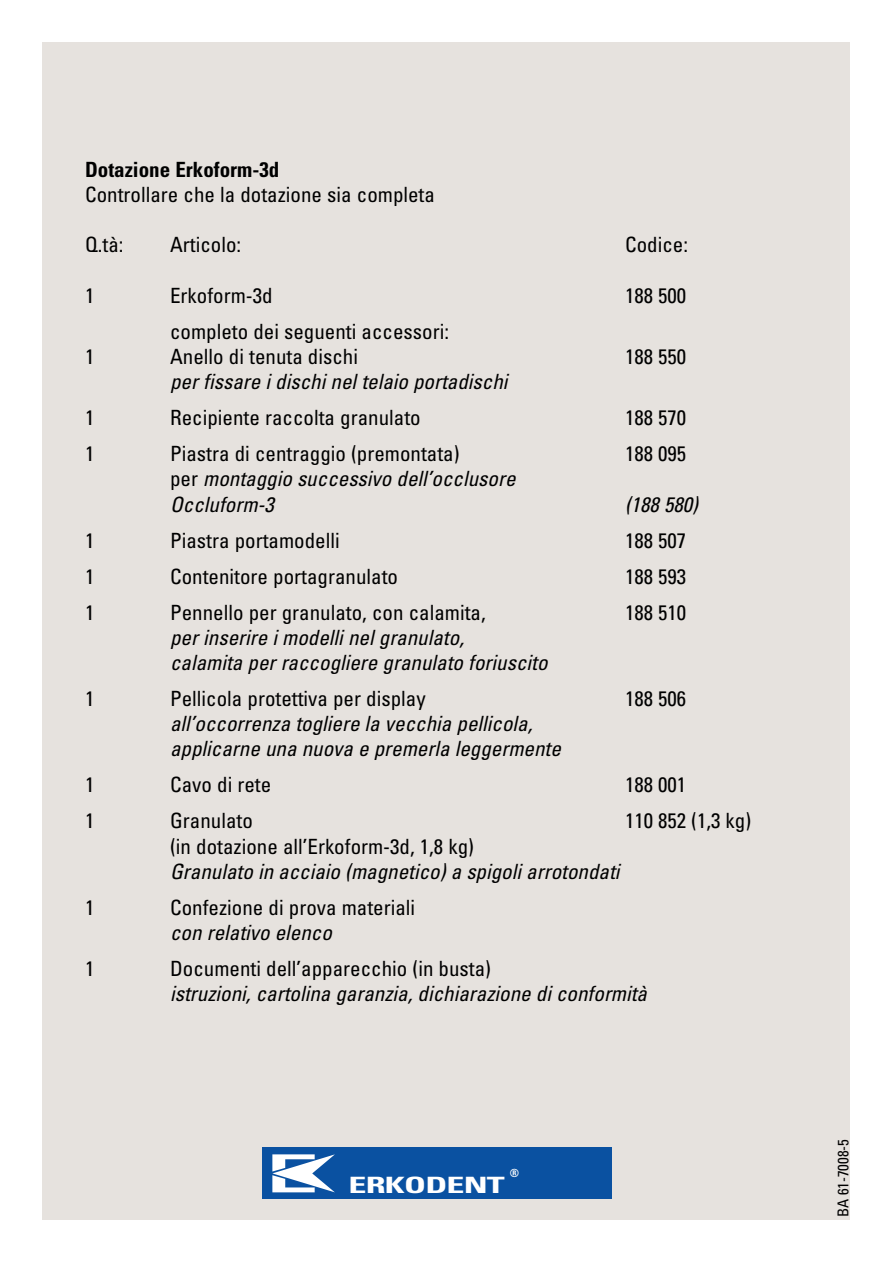
<style>
.page{position:relative;width:893px;height:1263px;background:#fff}
.page>*{position:absolute;margin:0;border:0;box-sizing:border-box;transform-origin:0 0}
.t1{font:700 condensed 22.5px "Univers";letter-spacing:-.02em;color:#fff;scale:1.6 1}
.t2{font:condensed 21px "Univers";color:#000}
.t3{font:italic condensed 21px/25.2px "Univers";color:#000}
.t4{font:700 condensed 21px "Univers";color:#000}
.t5{font:condensed 15px "Univers";color:#000}
.t6{font:700 condensed 11.25px "Univers";color:#fff}
.s1{font-style:normal}
</style>
<div class="page">
<div style="left:43px;top:43px;width:807px;height:1177px;background:#e6e2de"></div>
<div style="left:263px;top:1147px;width:349px;height:51px;background:#0a51a1"></div>
<svg style="left:272px;top:1154px;width:63px;height:38px"></svg>
<p class="t4" style="left:85px;top:162px;width:196px">Dotazione Erkoform-3d</p>
<p class="t2" style="left:85px;top:187px;width:351px">Controllare che la dotazione sia completa</p>
<p class="t2" style="left:85px;top:237px;width:40px">Q.tà:</p>
<p class="t2" style="left:170px;top:237px;width:73px">Articolo:</p>
<p class="t2" style="left:625px;top:237px;width:64px">Codice:</p>
<p class="t2" style="left:85px;top:288px;width:11px">1</p>
<p class="t2" style="left:170px;top:288px;width:104px">Erkoform-3d</p>
<p class="t2" style="left:625px;top:288px;width:63px">188 500</p>
<p class="t2" style="left:170px;top:324px;width:280px">completo dei seguenti accessori:</p>
<p class="t2" style="left:85px;top:349px;width:11px">1</p>
<p class="t2" style="left:170px;top:349px;width:190px">Anello di tenuta dischi</p>
<p class="t2" style="left:625px;top:349px;width:63px">188 550</p>
<p class="t3" style="left:170px;top:371px;width:339px">per fissare i dischi nel telaio portadischi</p>
<p class="t2" style="left:85px;top:410px;width:11px">1</p>
<p class="t2" style="left:170px;top:410px;width:252px">Recipiente raccolta granulato</p>
<p class="t2" style="left:625px;top:410px;width:63px">188 570</p>
<p class="t2" style="left:85px;top:446px;width:11px">1</p>
<p class="t2" style="left:170px;top:446px;width:291px">Piastra di centraggio (premontata)</p>
<p class="t2" style="left:625px;top:446px;width:63px">188 095</p>
<p class="t3" style="left:170px;top:468px;width:347px"><span class="s1">per</span> montaggio successivo dell’occlusore<br>Occluform-3</p>
<p class="t3" style="left:625px;top:493px;width:74px">(188 580)</p>
<p class="t2" style="left:85px;top:532px;width:11px">1</p>
<p class="t2" style="left:170px;top:532px;width:171px">Piastra portamodelli</p>
<p class="t2" style="left:625px;top:532px;width:63px">188 507</p>
<p class="t2" style="left:85px;top:568px;width:11px">1</p>
<p class="t2" style="left:170px;top:568px;width:229px">Contenitore portagranulato</p>
<p class="t2" style="left:625px;top:568px;width:63px">188 593</p>
<p class="t2" style="left:85px;top:604px;width:11px">1</p>
<p class="t2" style="left:170px;top:604px;width:317px">Pennello per granulato, con calamita,</p>
<p class="t2" style="left:625px;top:604px;width:63px">188 510</p>
<p class="t3" style="left:170px;top:626px;width:379px">per inserire i modelli nel granulato,<br>calamita per raccogliere granulato foriuscito</p>
<p class="t2" style="left:85px;top:691px;width:11px">1</p>
<p class="t2" style="left:170px;top:691px;width:257px">Pellicola protettiva per display</p>
<p class="t2" style="left:625px;top:691px;width:63px">188 506</p>
<p class="t3" style="left:170px;top:713px;width:392px">all’occorrenza togliere la vecchia pellicola, applicarne una nuova e premerla leggermente</p>
<p class="t2" style="left:85px;top:777px;width:11px">1</p>
<p class="t2" style="left:170px;top:777px;width:103px">Cavo di rete</p>
<p class="t2" style="left:625px;top:777px;width:63px">188 001</p>
<p class="t2" style="left:85px;top:813px;width:11px">1</p>
<p class="t2" style="left:170px;top:813px;width:84px">Granulato</p>
<p class="t2" style="left:625px;top:813px;width:128px">110 852 (1,3 kg)</p>
<p class="t2" style="left:170px;top:838px;width:305px">(in dotazione all’Erkoform-3d, 1,8 kg)</p>
<p class="t3" style="left:170px;top:860px;width:451px">Granulato in acciaio (magnetico) a spigoli arrotondati</p>
<p class="t2" style="left:85px;top:900px;width:11px">1</p>
<p class="t2" style="left:170px;top:900px;width:247px">Confezione di prova materiali</p>
<p class="t3" style="left:170px;top:922px;width:163px">con relativo elenco</p>
<p class="t2" style="left:85px;top:961px;width:11px">1</p>
<p class="t2" style="left:170px;top:961px;width:323px">Documenti dell’apparecchio (in busta)</p>
<p class="t3" style="left:170px;top:983px;width:479px">istruzioni, cartolina garanzia, dichiarazione di conformità</p>
<p class="t6" style="left:510px;top:1169px;width:11px">®</p>
<p class="t1" style="left:349px;top:1176px;width:99px">ERKODENT</p>
<p class="t5" style="left:838px;top:1217px;width:80px;rotate:-90deg">BA 61-7008-5</p>
</div>
